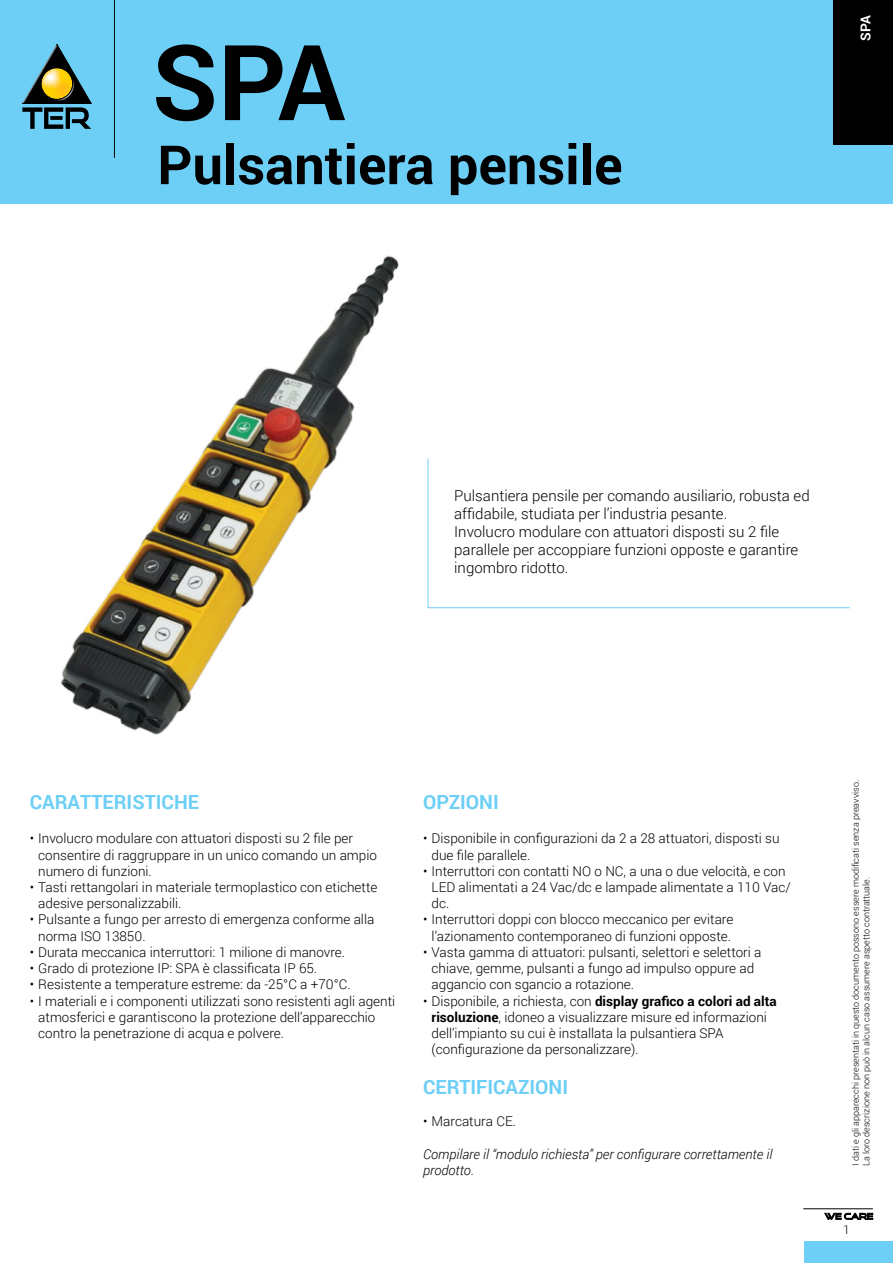
<style>
.page{position:relative;width:893px;height:1263px;background:#fff}
.page>*{position:absolute;margin:0;border:0;box-sizing:border-box;transform-origin:0 0}
.t1{font:700 105px "Roboto";color:#000}
.t2{font:700 54px "Roboto";color:#000}
.t3{font:700 19.5px "Roboto";color:#6dcff6}
.t4{font:300 15px/18px "Roboto";color:#000}
.t5{font:700 13.65px "Roboto";color:#fff}
.t6{font:300 13.5px/16.2px "Roboto";color:#000}
.t7{font:italic 300 13.5px/16.2px "Roboto";color:#000}
.t8{font:300 12px "Roboto";color:#000}
.t9{font:300 9px/10.8px "Roboto";color:#000}
.s1{font-weight:700}
</style>
<div class="page">
<div style="left:804px;top:1242px;width:89px;height:21px;background:#6dcff6"></div>
<svg style="left:825px;top:1213px;width:48px;height:6px"></svg>
<hr style="left:803px;top:1208px;width:70px;height:1px;background:#000">
<div style="left:0;top:0;width:893px;height:204px;background:#6dcff6"></div>
<hr style="left:114px;top:0;width:1px;height:158px;background:#000">
<div style="left:833px;top:0;width:60px;height:144px;background:#000"></div>
<svg style="left:22px;top:44px;width:69px;height:85px"></svg>
<svg style="left:428px;top:458px;width:422px;height:150px"></svg>
<img style="left:60px;top:255px;width:368px;height:480px">
<h1 class="t1" style="left:152px;top:37px;width:195px">SPA</h1>
<h2 class="t2" style="left:157px;top:142px;width:467px">Pulsantiera pensile</h2>
<p class="t5" style="left:860px;top:41px;width:27px;rotate:-90deg">SPA</p>
<p class="t4" style="left:454px;top:486px;width:357px">Pulsantiera pensile per comando ausiliario, robusta ed affidabile, studiata per l’industria pesante.<br>Involucro modulare con attuatori disposti su 2 file parallele per accoppiare funzioni opposte e garantire ingombro ridotto.</p>
<h3 class="t3" style="left:30px;top:794px;width:171px">CARATTERISTICHE</h3>
<p class="t6" style="left:38px;top:830px;width:340px;text-indent:-9px">• Involucro modulare con attuatori disposti su 2 file per consentire di raggruppare in un unico comando un ampio numero di funzioni.</p>
<p class="t6" style="left:38px;top:879px;width:341px;text-indent:-9px">• Tasti rettangolari in materiale termoplastico con etichette adesive personalizzabili.</p>
<p class="t6" style="left:38px;top:911px;width:338px;text-indent:-9px">• Pulsante a fungo per arresto di emergenza conforme alla norma ISO 13850.</p>
<p class="t6" style="left:30px;top:943px;width:317px">• Durata meccanica interruttori: 1 milione di manovre.</p>
<p class="t6" style="left:30px;top:960px;width:289px">• Grado di protezione IP: SPA è classificata IP 65.</p>
<p class="t6" style="left:30px;top:976px;width:322px">• Resistente a temperature estreme: da -25°C a +70°C.</p>
<p class="t6" style="left:38px;top:992px;width:359px;text-indent:-9px">• I materiali e i componenti utilizzati sono resistenti agli agenti atmosferici e garantiscono la protezione dell’apparecchio contro la penetrazione di acqua e polvere.</p>
<h3 class="t3" style="left:423px;top:794px;width:77px">OPZIONI</h3>
<p class="t6" style="left:432px;top:830px;width:349px;text-indent:-9px">• Disponibile in configurazioni da 2 a 28 attuatori, disposti su due file parallele.</p>
<p class="t6" style="left:432px;top:862px;width:361px;text-indent:-9px">• Interruttori con contatti NO o NC, a una o due velocità, e con<br>LED alimentati a 24 Vac/dc e lampade alimentate a 110 Vac/ dc.</p>
<p class="t6" style="left:423px;top:911px;width:312px;text-align:center">• Interruttori doppi con blocco meccanico per evitare l’azionamento contemporaneo di funzioni opposte.</p>
<p class="t6" style="left:432px;top:943px;width:331px;text-indent:-9px">• Vasta gamma di attuatori: pulsanti, selettori e selettori a chiave, gemme, pulsanti a fungo ad impulso oppure ad aggancio con sgancio a rotazione.</p>
<p class="t6" style="left:432px;top:992px;width:347px;text-indent:-9px">• Disponibile, a richiesta, con <span class="s1">display grafico a colori ad alta risoluzione</span>, idoneo a visualizzare misure ed informazioni dell’impianto su cui è installata la pulsantiera SPA (configurazione da personalizzare).</p>
<h3 class="t3" style="left:423px;top:1078px;width:147px">CERTIFICAZIONI</h3>
<p class="t6" style="left:423px;top:1113px;width:94px">• Marcatura CE.</p>
<p class="t7" style="left:423px;top:1145px;width:351px">Compilare il “modulo richiesta” per configurare correttamente il prodotto.</p>
<p class="t9" style="left:850px;top:1166px;width:387px;rotate:-90deg">I dati e gli apparecchi presentati in questo documento possono essere modificati senza preavviso.<br>La loro descrizione non può in alcun caso assumere aspetto contrattuale.</p>
<p class="t8" style="left:843px;top:1223px;width:8px">1</p>
</div>
